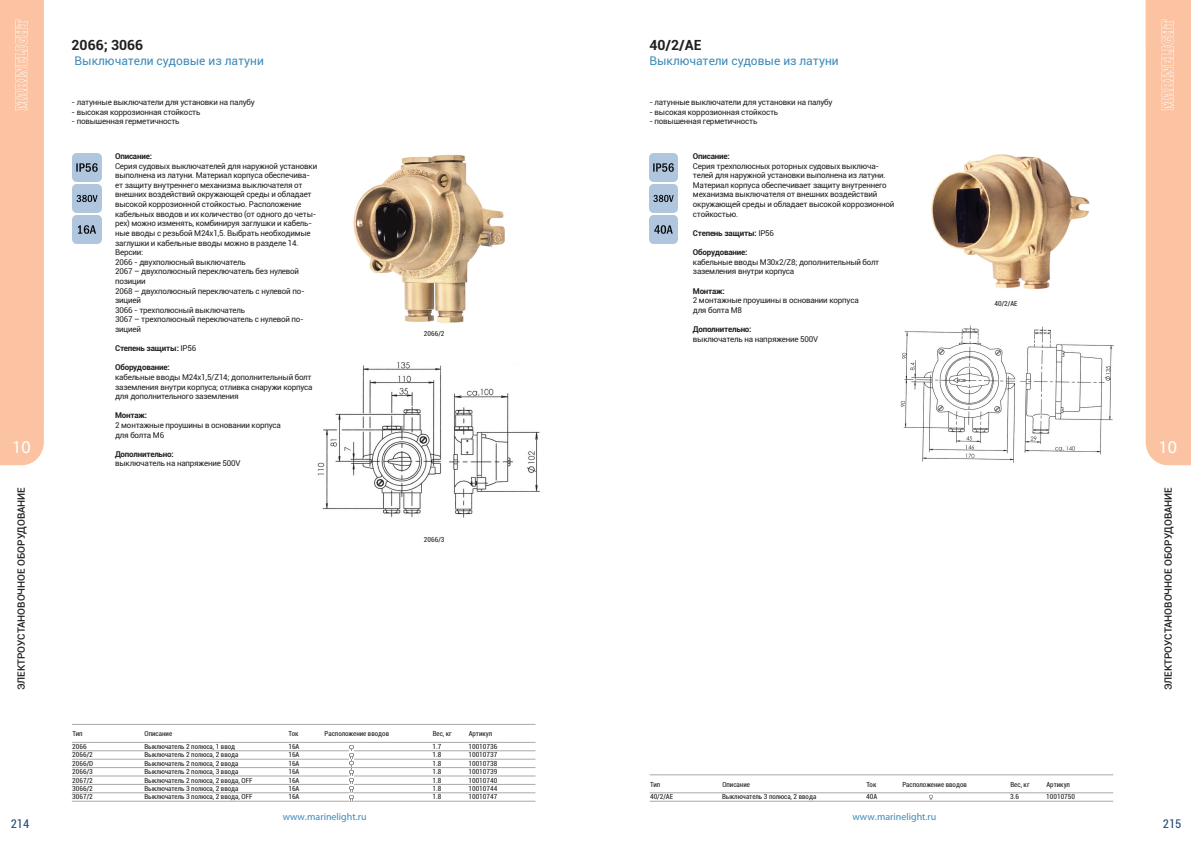
<style>
.page{position:relative;width:1191px;height:842px;background:#fff}
.page>*{position:absolute;margin:0;border:0;box-sizing:border-box;transform-origin:0 0}
.t1{font:18px "Myriad Pro";color:#fff}
.t2{font:700 14px "Roboto";color:#231f20}
.t3{font:12px "Roboto";color:#3f8bb8}
.t4{font:condensed 12px "Roboto";color:#204c77}
.t5{font:500 10px "Roboto";color:#231f20}
.t6{font:10px "Myriad Pro";color:#3f8bb8}
.t7{font:8px/9.6px "Roboto";letter-spacing:-.025em;color:#231f20}
.t8{font:700 8px "Roboto";letter-spacing:-.025em;color:#231f20}
.t9{font:condensed 7px "Roboto";color:#231f20}
.s1{font-weight:400}
</style>
<div class="page">
<div style="left:0;top:0;width:44px;height:465px;background:#fbc3a2"></div>
<div style="left:1145px;top:0;width:46px;height:465px;background:#fbc3a2"></div>
<hr style="left:72px;top:742px;width:463px;height:1px;background:#a8a9ad">
<hr style="left:72px;top:724px;width:463px;height:1px;background:#a8a9ad">
<hr style="left:72px;top:776px;width:463px;height:1px;background:#a8a9ad">
<hr style="left:72px;top:784px;width:463px;height:1px;background:#a8a9ad">
<hr style="left:72px;top:792px;width:463px;height:1px;background:#a8a9ad">
<hr style="left:72px;top:801px;width:463px;height:1px;background:#a8a9ad">
<hr style="left:72px;top:759px;width:463px;height:1px;background:#a8a9ad">
<hr style="left:72px;top:767px;width:463px;height:1px;background:#a8a9ad">
<hr style="left:72px;top:750px;width:463px;height:1px;background:#a8a9ad">
<img style="left:353px;top:155px;width:152px;height:168px">
<img style="left:317px;top:362px;width:223px;height:156px">
<img style="left:73px;top:153px;width:28px;height:28px">
<img style="left:73px;top:184px;width:28px;height:28px">
<img style="left:73px;top:215px;width:28px;height:28px">
<svg style="left:349px;top:745px;width:4px;height:55px"></svg>
<hr style="left:649px;top:792px;width:464px;height:1px;background:#a8a9ad">
<hr style="left:649px;top:774px;width:464px;height:1px;background:#a8a9ad">
<hr style="left:649px;top:801px;width:464px;height:1px;background:#a8a9ad">
<img style="left:931px;top:154px;width:159px;height:135px">
<img style="left:900px;top:325px;width:214px;height:138px">
<img style="left:649px;top:153px;width:28px;height:28px">
<img style="left:649px;top:184px;width:28px;height:29px">
<img style="left:649px;top:215px;width:28px;height:29px">
<svg style="left:929px;top:794px;width:3px;height:6px"></svg>
<h2 class="t2" style="left:72px;top:35px;width:73px">2066; 3066</h2>
<h3 class="t3" style="left:75px;top:52px;width:191px">Выключатели судовые из латуни</h3>
<p class="t7" style="left:72px;top:97px;width:185px">- латунные выключатели для установки на палубу</p>
<p class="t7" style="left:72px;top:107px;width:130px">- высокая коррозионная стойкость</p>
<p class="t7" style="left:72px;top:116px;width:110px">- повышенная герметичность</p>
<h2 class="t2" style="left:649px;top:35px;width:54px">40/2/AE</h2>
<h3 class="t3" style="left:649px;top:52px;width:191px">Выключатели судовые из латуни</h3>
<p class="t7" style="left:649px;top:97px;width:185px">- латунные выключатели для установки на палубу</p>
<p class="t7" style="left:649px;top:107px;width:130px">- высокая коррозионная стойкость</p>
<p class="t7" style="left:649px;top:116px;width:110px">- повышенная герметичность</p>
<p class="t8" style="left:115px;top:151px;width:38px">Описание:</p>
<p class="t7" style="left:115px;top:161px;width:204px">Серия судовых выключателей для наружной установки выполнена из латуни. Материал корпуса обеспечива&shy;ет защиту внутреннего механизма выключателя от внешних воздействий окружающей среды и обладает высокой коррозионной стойкостью. Расположение кабельных вводов и их количество (от одного до четы&shy;рех) можно изменять, комбинируя заглушки и кабель&shy;ные вводы с резьбой М24х1,5. Выбрать необходимые заглушки и кабельные вводы можно в разделе 14.<br>Версии:<br>2066 - двухполюсный выключатель<br>2067 – двухполюсный переключатель без нулевой позиции<br>2068 – двухполюсный переключатель с нулевой по&shy;зицией<br>3066 - трехполюсный выключатель<br>3067 – трехполюсный переключатель с нулевой по&shy;зицией</p>
<p class="t8" style="left:115px;top:343px;width:83px">Степень защиты: <span class="s1">IP56</span></p>
<p class="t8" style="left:115px;top:362px;width:56px">Оборудование:</p>
<p class="t7" style="left:115px;top:372px;width:199px">кабельные вводы М24х1,5/Z14; дополнительный болт заземления внутри корпуса; отливка снаружи корпуса для дополнительного заземления</p>
<p class="t8" style="left:115px;top:410px;width:33px">Монтаж:</p>
<p class="t7" style="left:115px;top:420px;width:167px">2 монтажные проушины в основании корпуса для болта М6</p>
<p class="t8" style="left:115px;top:448px;width:60px">Дополнительно:</p>
<p class="t7" style="left:115px;top:458px;width:127px">выключатель на напряжение 500V</p>
<p class="t8" style="left:693px;top:151px;width:38px">Описание:</p>
<p class="t7" style="left:693px;top:161px;width:203px">Серия трехполюсных роторных судовых выключа&shy;телей для наружной установки выполнена из латуни.<br>Материал корпуса обеспечивает защиту внутреннего механизма выключателя от внешних воздействий окружающей среды и обладает высокой коррозионной стойкостью.</p>
<p class="t8" style="left:693px;top:227px;width:83px">Степень защиты: <span class="s1">IP56</span></p>
<p class="t8" style="left:693px;top:247px;width:56px">Оборудование:</p>
<p class="t7" style="left:693px;top:257px;width:188px">кабельные вводы М30х2/Z8; дополнительный болт заземления внутри корпуса</p>
<p class="t8" style="left:693px;top:285px;width:33px">Монтаж:</p>
<p class="t7" style="left:693px;top:295px;width:167px">2 монтажные проушины в основании корпуса для болта М8</p>
<p class="t8" style="left:693px;top:323px;width:60px">Дополнительно:</p>
<p class="t7" style="left:693px;top:334px;width:127px">выключатель на напряжение 500V</p>
<p class="t9" style="left:994px;top:298px;width:25px">40/2/AE</p>
<p class="t9" style="left:424px;top:329px;width:22px">2066/2</p>
<h1 class="t1" style="left:12px;top:436px;width:20px">10</h1>
<h1 class="t1" style="left:1158px;top:436px;width:20px">10</h1>
<p class="t5" style="left:14px;top:690px;width:205px;rotate:-90deg">ЭЛЕКТРОУСТАНОВОЧНОЕ ОБОРУДОВАНИЕ</p>
<p class="t5" style="left:1161px;top:690px;width:205px;rotate:-90deg">ЭЛЕКТРОУСТАНОВОЧНОЕ ОБОРУДОВАНИЕ</p>
<p class="t9" style="left:424px;top:534px;width:22px">2066/3</p>
<p class="t9" style="left:73px;top:729px;width:12px">Тип</p>
<p class="t9" style="left:145px;top:729px;width:29px">Описание</p>
<p class="t9" style="left:289px;top:729px;width:12px">Ток</p>
<p class="t9" style="left:325px;top:729px;width:66px">Расположение вводов</p>
<p class="t9" style="left:433px;top:729px;width:21px">Вес, кг</p>
<p class="t9" style="left:469px;top:729px;width:25px">Артикул</p>
<p class="t9" style="left:72px;top:741px;width:16px">2066</p>
<p class="t9" style="left:144px;top:741px;width:92px">Выключатель 2 полюса, 1 ввод</p>
<p class="t9" style="left:288px;top:741px;width:13px">16А</p>
<p class="t9" style="left:432px;top:741px;width:10px">1.7</p>
<p class="t9" style="left:468px;top:741px;width:30px">10010736</p>
<p class="t9" style="left:72px;top:750px;width:22px">2066/2</p>
<p class="t9" style="left:144px;top:750px;width:96px">Выключатель 2 полюса, 2 ввода</p>
<p class="t9" style="left:288px;top:750px;width:13px">16А</p>
<p class="t9" style="left:432px;top:750px;width:10px">1.8</p>
<p class="t9" style="left:468px;top:750px;width:30px">10010737</p>
<p class="t9" style="left:72px;top:758px;width:23px">2066/D</p>
<p class="t9" style="left:144px;top:758px;width:96px">Выключатель 2 полюса, 2 ввода</p>
<p class="t9" style="left:288px;top:758px;width:13px">16А</p>
<p class="t9" style="left:432px;top:758px;width:10px">1.8</p>
<p class="t9" style="left:468px;top:758px;width:30px">10010738</p>
<p class="t9" style="left:72px;top:767px;width:22px">2066/3</p>
<p class="t9" style="left:144px;top:767px;width:96px">Выключатель 2 полюса, 3 ввода</p>
<p class="t9" style="left:288px;top:767px;width:13px">16А</p>
<p class="t9" style="left:432px;top:767px;width:10px">1.8</p>
<p class="t9" style="left:468px;top:767px;width:30px">10010739</p>
<p class="t9" style="left:72px;top:775px;width:22px">2067/2</p>
<p class="t9" style="left:144px;top:775px;width:110px">Выключатель 2 полюса, 2 ввода, OFF</p>
<p class="t9" style="left:288px;top:775px;width:13px">16А</p>
<p class="t9" style="left:432px;top:775px;width:10px">1.8</p>
<p class="t9" style="left:468px;top:775px;width:30px">10010740</p>
<p class="t9" style="left:72px;top:783px;width:22px">3066/2</p>
<p class="t9" style="left:144px;top:783px;width:96px">Выключатель 3 полюса, 2 ввода</p>
<p class="t9" style="left:288px;top:783px;width:13px">16А</p>
<p class="t9" style="left:432px;top:783px;width:10px">1.8</p>
<p class="t9" style="left:468px;top:783px;width:30px">10010744</p>
<p class="t9" style="left:72px;top:792px;width:22px">3067/2</p>
<p class="t9" style="left:144px;top:792px;width:110px">Выключатель 3 полюса, 2 ввода, OFF</p>
<p class="t9" style="left:288px;top:792px;width:13px">16А</p>
<p class="t9" style="left:432px;top:792px;width:10px">1.8</p>
<p class="t9" style="left:468px;top:792px;width:30px">10010747</p>
<p class="t9" style="left:650px;top:779px;width:12px">Тип</p>
<p class="t9" style="left:722px;top:779px;width:29px">Описание</p>
<p class="t9" style="left:866px;top:779px;width:12px">Ток</p>
<p class="t9" style="left:902px;top:779px;width:66px">Расположение вводов</p>
<p class="t9" style="left:1010px;top:779px;width:21px">Вес, кг</p>
<p class="t9" style="left:1046px;top:779px;width:25px">Артикул</p>
<p class="t9" style="left:650px;top:792px;width:25px">40/2/AE</p>
<p class="t9" style="left:722px;top:792px;width:96px">Выключатель 3 полюса, 2 ввода</p>
<p class="t9" style="left:866px;top:792px;width:13px">40А</p>
<p class="t9" style="left:1010px;top:792px;width:10px">3.6</p>
<p class="t9" style="left:1046px;top:792px;width:30px">10010750</p>
<p class="t6" style="left:283px;top:811px;width:85px">www.marinelight.ru</p>
<p class="t6" style="left:852px;top:811px;width:85px">www.marinelight.ru</p>
<h3 class="t4" style="left:11px;top:815px;width:20px">214</h3>
<h3 class="t4" style="left:1162px;top:815px;width:20px">215</h3>
</div>
